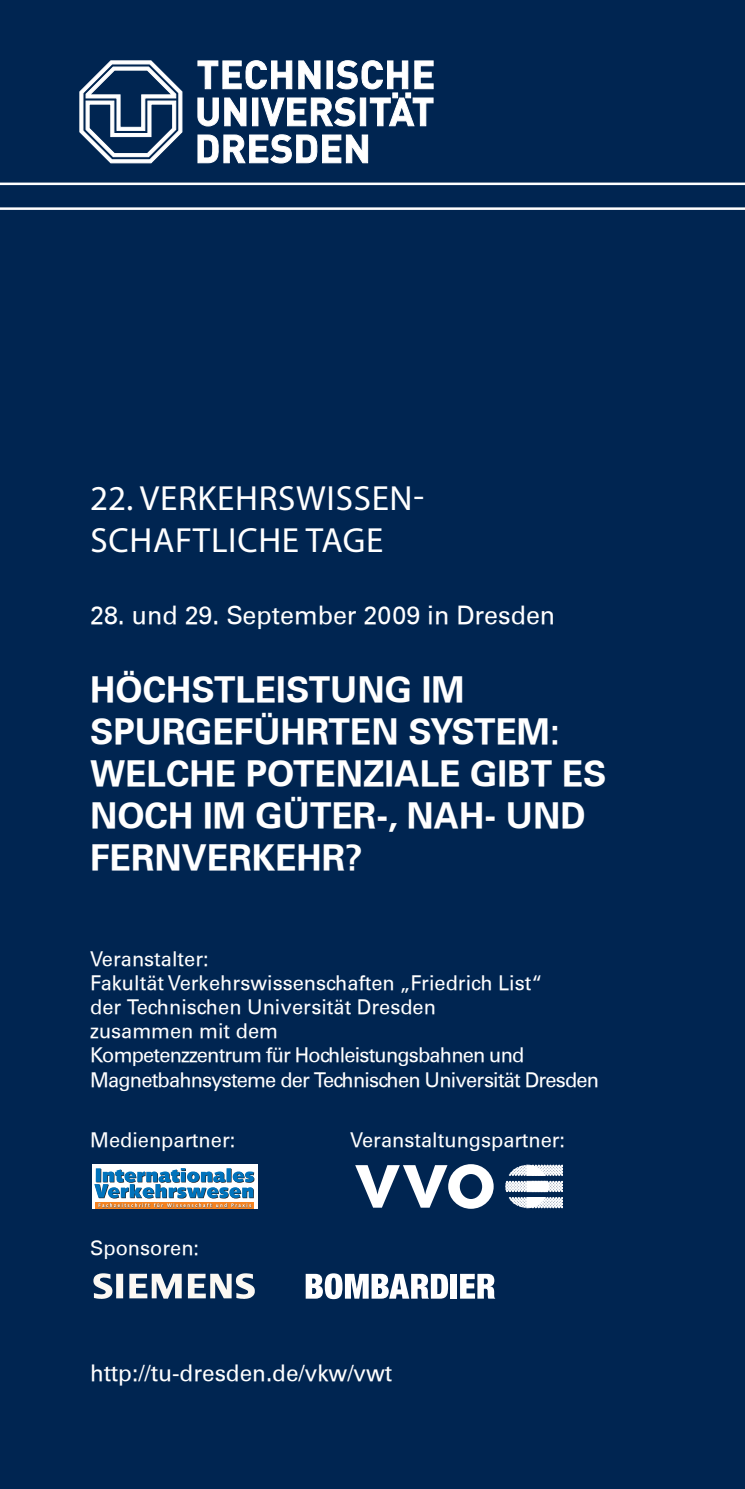
<style>
.page{position:relative;width:745px;height:1489px;background:#fff}
.page>*{position:absolute;margin:0;border:0;box-sizing:border-box;transform-origin:0 0}
.t1{font:700 35px "Univers";color:#fff}
.t2{font:35px "Myriad Pro";letter-spacing:.02em;color:#fff}
.t3{font:25px "Univers";color:#fff}
.t4{font:22.5px "Univers";color:#fff}
.t5{font:20px "Univers";color:#fff}
.t6{font:20px "Univers";letter-spacing:-.04em;color:#fff}
</style>
<div class="page">
<div style="left:0;top:0;width:744px;height:1488px;background:#002551"></div>
<svg style="left:198px;top:135px;width:169px;height:28px"></svg>
<svg style="left:198px;top:61px;width:235px;height:65px"></svg>
<svg style="left:80px;top:61px;width:102px;height:102px"></svg>
<hr style="left:0;top:207px;width:744px;height:3px;background:#fff">
<hr style="left:0;top:182px;width:744px;height:3px;background:#fff">
<img style="left:236px;top:1273px;width:18px;height:25px">
<svg style="left:305px;top:1273px;width:143px;height:25px"></svg>
<div style="left:450px;top:1273px;width:7px;height:25px;background:#fff"></div>
<svg style="left:460px;top:1273px;width:35px;height:25px"></svg>
<div style="left:92px;top:1163px;width:165px;height:45px;background:#fff"></div>
<svg style="left:94px;top:1168px;width:160px;height:40px"></svg>
<svg style="left:355px;top:1164px;width:138px;height:44px"></svg>
<svg style="left:509px;top:1164px;width:53px;height:11px"></svg>
<svg style="left:505px;top:1181px;width:57px;height:10px"></svg>
<svg style="left:509px;top:1197px;width:53px;height:11px"></svg>
<p class="t2" style="left:90px;top:477px;width:335px">22. VERKEHRSWISSEN-</p>
<p class="t2" style="left:90px;top:519px;width:294px">SCHAFTLICHE TAGE</p>
<p class="t3" style="left:90px;top:600px;width:466px">28. und 29. September 2009 in Dresden</p>
<p class="t1" style="left:90px;top:669px;width:375px">HÖCHSTLEISTUNG IM</p>
<p class="t1" style="left:90px;top:711px;width:471px">SPURGEFÜHRTEN SYSTEM:</p>
<p class="t1" style="left:90px;top:753px;width:517px">WELCHE POTENZIALE GIBT ES</p>
<p class="t1" style="left:90px;top:795px;width:497px">NOCH IM GÜTER-, NAH- UND</p>
<p class="t1" style="left:90px;top:837px;width:274px">FERNVERKEHR?</p>
<p class="t5" style="left:90px;top:947px;width:120px">Veranstalter:</p>
<p class="t5" style="left:90px;top:971px;width:453px">Fakultät Verkehrswissenschaften „Friedrich List“</p>
<p class="t5" style="left:90px;top:995px;width:347px">der Technischen Universität Dresden</p>
<p class="t5" style="left:90px;top:1019px;width:189px">zusammen mit dem</p>
<p class="t6" style="left:90px;top:1043px;width:435px">Kompetenzzentrum für Hochleistungsbahnen und</p>
<p class="t6" style="left:90px;top:1067px;width:510px">Magnetbahnsysteme der Technischen Universität Dresden</p>
<p class="t5" style="left:90px;top:1127px;width:147px">Medienpartner:</p>
<p class="t5" style="left:350px;top:1127px;width:216px">Veranstaltungspartner:</p>
<p class="t5" style="left:90px;top:1235px;width:110px">Sponsoren:</p>
<p class="t4" style="left:90px;top:1359px;width:303px">http://tu-dresden.de/vkw/vwt</p>
</div>
